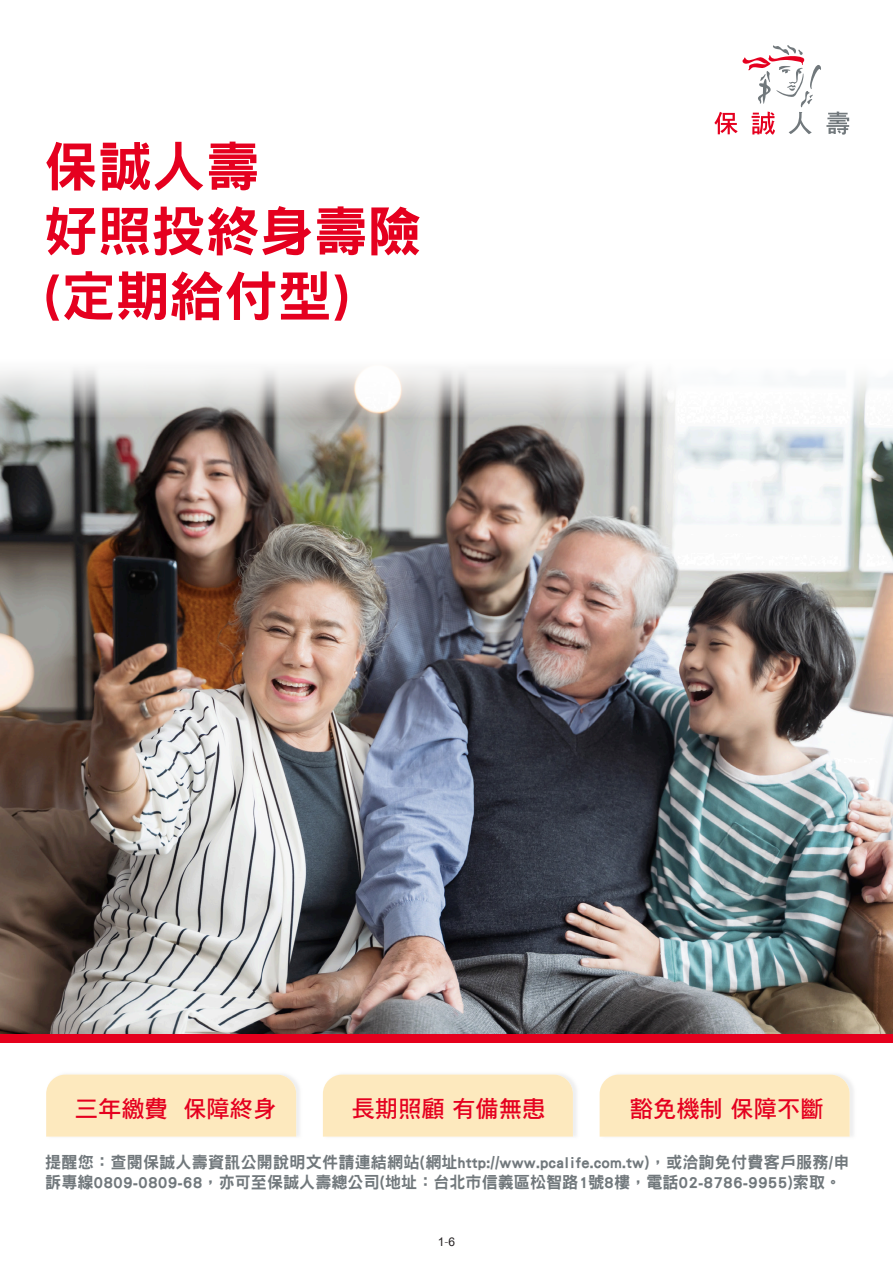
<style>
.page{position:relative;width:893px;height:1263px;background:#fff}
.page>*{position:absolute;margin:0;border:0;box-sizing:border-box;transform-origin:0 0}
.t1{font:54px/64.8px "DF Hei Std W9";color:#e5001f}
.t2{font:23.55px "DF Hei Std W7";color:#e5001f}
.t3{font:16.5px/19.4px "DF Hei Std W9";letter-spacing:.01em;color:#71787c}
.t4{font:12px "Arial";color:#231f20}
.s1{font-family:"Taipei Sans TC Beta";font-weight:300}
</style>
<div class="page">
<img style="left:0;top:426px;width:893px;height:608px">
<svg style="left:0;top:117px;width:869px;height:309px"></svg>
<img style="left:46px;top:1083px;width:253px;height:54px">
<div style="left:46px;top:1074px;width:250px;height:62px;background:#fde9be"></div>
<div style="left:600px;top:1074px;width:250px;height:62px;background:#fde9be"></div>
<div style="left:323px;top:1074px;width:250px;height:62px;background:#fde9be"></div>
<svg style="left:714px;top:45px;width:135px;height:90px"></svg>
<div style="left:0;top:1034px;width:893px;height:9px;background:#e5001d"></div>
<h1 class="t1" style="left:44px;top:133px;width:379px">保誠人壽<br>好照投終身壽險(定期給付型)</h1>
<h2 class="t2" style="left:75px;top:1096px;width:203px">三年繳費 保障終身</h2>
<h2 class="t2" style="left:352px;top:1096px;width:195px">長期照顧 有備無患</h2>
<h2 class="t2" style="left:630px;top:1096px;width:195px">豁免機制 保障不斷</h2>
<p class="t3" style="left:45px;top:1152px;width:806px">提醒您：查閱保誠人壽資訊公開說明文件請連結網站(網址http://www.pcalife.com.tw)，或洽詢免付費客戶服務/申訴專線0809-0809-68，亦可至保誠人壽總公司(地址：台北市信義區松智路1號8樓，電話02-8786-9955)索取。</p>
<p class="t4" style="left:438px;top:1234px;width:19px">1<span class="s1">-</span>6</p>
</div>
